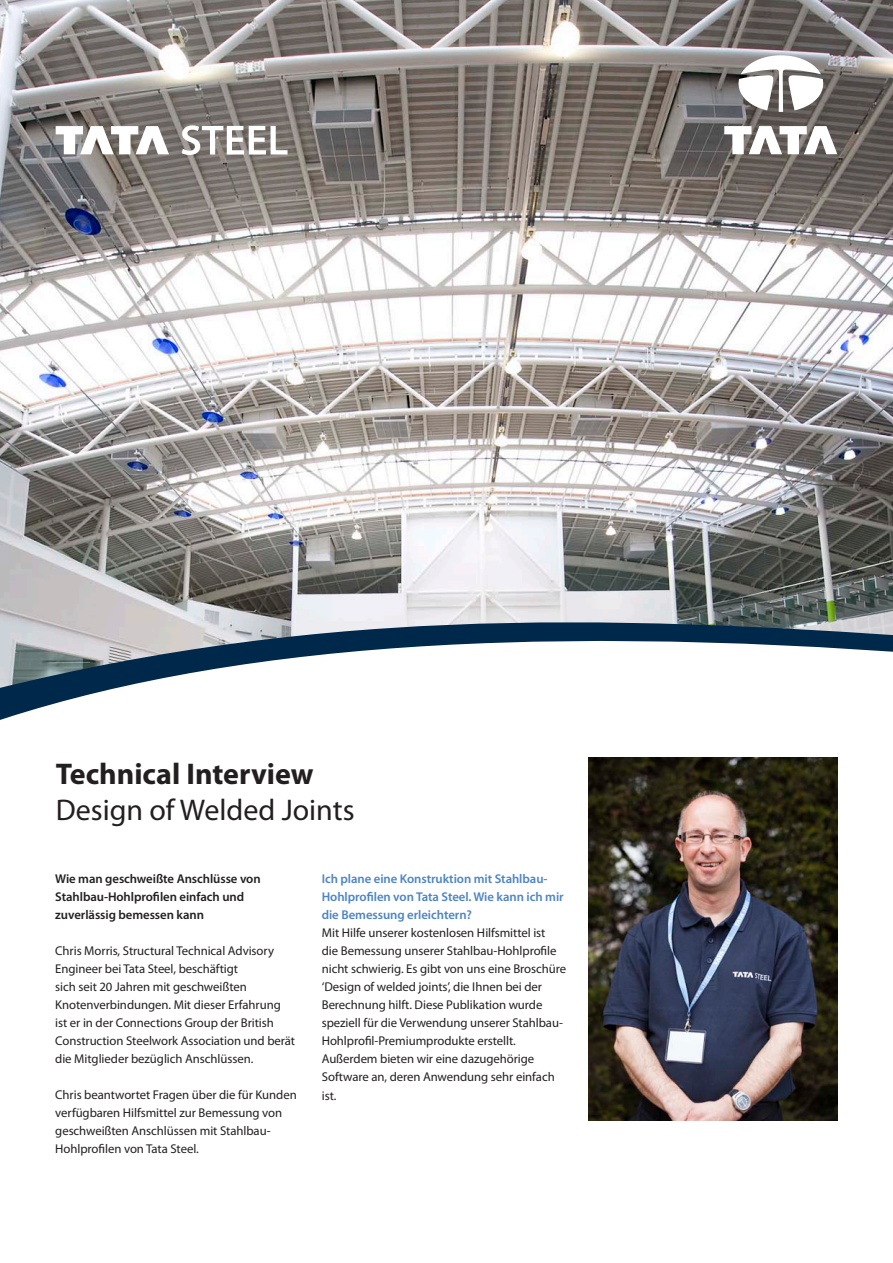
<style>
.page{position:relative;width:893px;height:1263px;background:#fff}
.page>*{position:absolute;margin:0;border:0;box-sizing:border-box;transform-origin:0 0}
.t1{font:30px "Myriad Pro";color:#231f20}
.t2{font:700 30px "Myriad Pro";color:#231f20}
.t3{font:12.75px/18px "Myriad Pro";letter-spacing:-.005em;color:#231f20}
.t4{font:600 12.75px/18px "Myriad Pro";letter-spacing:-.005em;color:#4d84c4}
.t5{font:600 12.75px/18px "Myriad Pro";letter-spacing:-.005em;color:#231f20}
</style>
<div class="page">
<img style="left:0;top:0;width:893px;height:622px">
<svg style="left:56px;top:126px;width:113px;height:28px"></svg>
<svg style="left:182px;top:125px;width:106px;height:30px"></svg>
<svg style="left:736px;top:55px;width:89px;height:57px"></svg>
<svg style="left:724px;top:126px;width:113px;height:28px"></svg>
<svg style="left:0;top:622px;width:893px;height:98px"></svg>
<img style="left:588px;top:757px;width:250px;height:363px">
<p class="t2" style="left:56px;top:755px;width:259px">Technical Interview</p>
<p class="t1" style="left:56px;top:792px;width:300px">Design of Welded Joints</p>
<p class="t5" style="left:55px;top:870px;width:207px">Wie man geschweißte Anschlüsse von<br>Stahlbau-Hohlprofilen einfach und zuverlässig bemessen kann</p>
<p class="t3" style="left:55px;top:942px;width:241px">Chris Morris, Structural Technical Advisory Engineer bei Tata Steel, beschäftigt<br>sich seit 20 Jahren mit geschweißten Knotenverbindungen. Mit dieser Erfahrung ist er in der Connections Group der British Construction Steelwork Association und berät die Mitglieder bezüglich Anschlüssen.</p>
<p class="t3" style="left:55px;top:1086px;width:243px">Chris beantwortet Fragen über die für Kunden verfügbaren Hilfsmittel zur Bemessung von geschweißten Anschlüssen mit Stahlbau-Hohlprofilen von Tata Steel.</p>
<p class="t4" style="left:322px;top:870px;width:243px">Ich plane eine Konstruktion mit Stahlbau-<br>Hohlprofilen von Tata Steel. Wie kann ich mir die Bemessung erleichtern?</p>
<p class="t3" style="left:322px;top:924px;width:246px">Mit Hilfe unserer kostenlosen Hilfsmittel ist<br>die Bemessung unserer Stahlbau-Hohlprofile nicht schwierig. Es gibt von uns eine Broschüre ‘Design of welded joints’, die Ihnen bei der Berechnung hilft. Diese Publikation wurde speziell für die Verwendung unserer Stahlbau-Hohlprofil-Premiumprodukte erstellt.<br>Außerdem bieten wir eine dazugehörige Software an, deren Anwendung sehr einfach ist.</p>
</div>
